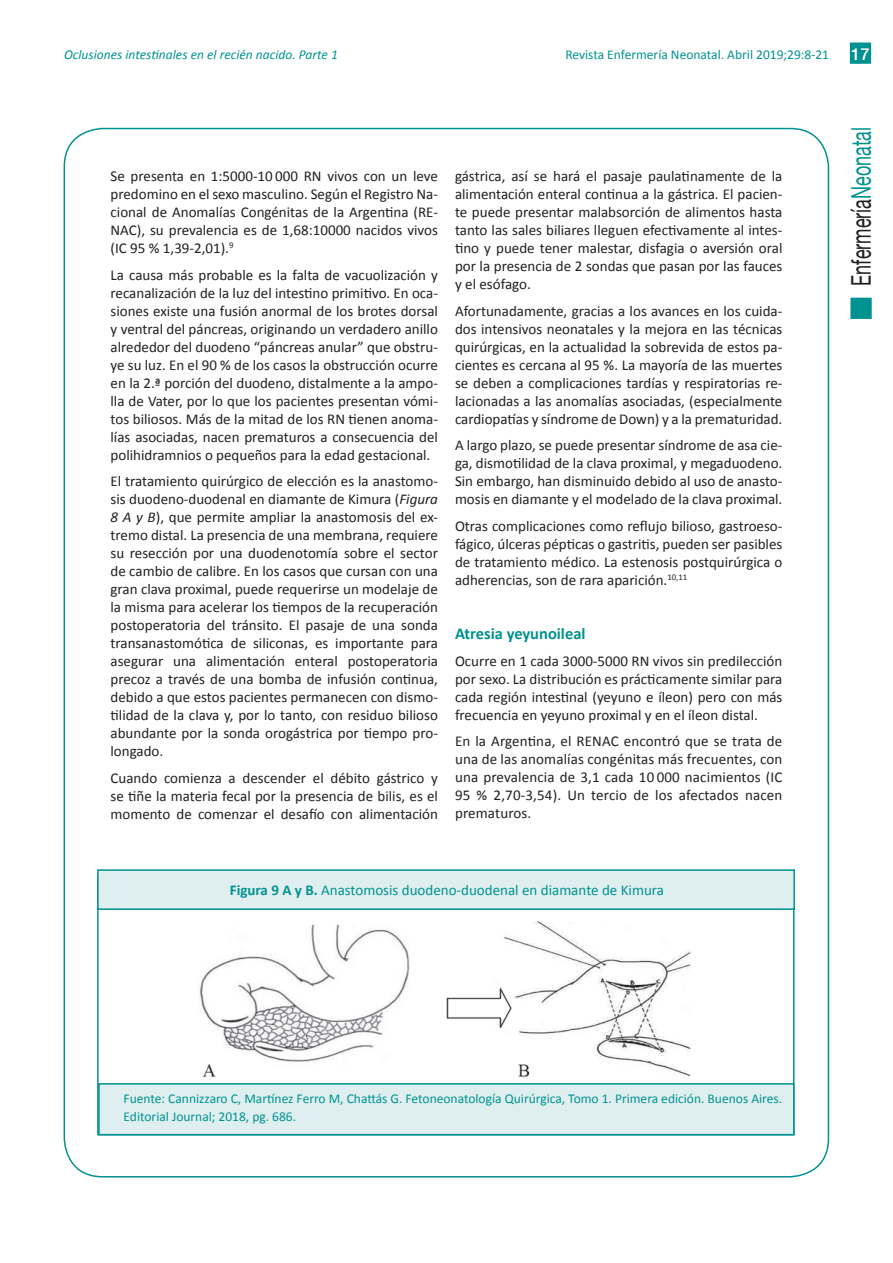
<style>
.page{position:relative;width:893px;height:1263px;background:#fff}
.page>*{position:absolute;margin:0;border:0;box-sizing:border-box;transform-origin:0 0}
.t1{font:27.15px "Helvetica Neue";color:#231f20;scale:.66 1}
.t2{font:700 16.5px "Calibri";color:#009290}
.t3{font:500 16.5px "Helvetica Neue";color:#fff}
.t4{font:15px/18px "Calibri";color:#231f20;text-align:justify}
.t5{font:15px "Calibri";color:#009290}
.t6{font:13.5px/18px "Calibri";color:#009290}
.t7{font:italic 13.5px "Calibri";color:#009290}
.s1{font-style:italic}
.s2{font-weight:700}
.s3{color:#009290}
</style>
<div class="page">
<div style="left:850px;top:298px;width:22px;height:21px;background:#009290;border:2px solid #009290"></div>
<div style="left:850px;top:43px;width:21px;height:21px;background:#009290"></div>
<div style="left:97px;top:869px;width:698px;height:41px;background:#dfeff0;border:2px solid #009290"></div>
<div style="left:98px;top:1083px;width:696px;height:52px;background:#dfeff0;border:2px solid #009290"></div>
<img style="left:199px;top:921px;width:492px;height:156px">
<p class="t7" style="left:64px;top:46px;width:275px">Oclusiones intestinales en el recién nacido. Parte 1</p>
<p class="t6" style="left:565px;top:45px;width:265px">Revista Enfermería Neonatal. Abril 2019;29:8-21</p>
<p class="t3" style="left:851px;top:44px;width:20px">17</p>
<p class="t4" style="left:111px;top:167px;width:329px">Se presenta en 1:5000-10 000 RN vivos con un leve predomino en el sexo masculino. Según el Registro Na&shy;cional de Anomalías Congénitas de la Argentina (RE-NAC), su prevalencia es de 1,68:10000 nacidos vivos (IC 95 % 1,39-2,01).<sup>9</sup></p>
<p class="t4" style="left:111px;top:265px;width:329px">La causa más probable es la falta de vacuolización y recanalización de la luz del intestino primitivo. En oca&shy;siones existe una fusión anormal de los brotes dorsal y ventral del páncreas, originando un verdadero anillo alrededor del duodeno “páncreas anular” que obstru&shy;ye su luz. En el 90 % de los casos la obstrucción ocurre en la 2.ª porción del duodeno, distalmente a la ampo&shy;lla de Vater, por lo que los pacientes presentan vómi&shy;tos biliosos. Más de la mitad de los RN tienen anoma&shy;lías asociadas, nacen prematuros a consecuencia del polihidramnios o pequeños para la edad gestacional.</p>
<p class="t4" style="left:111px;top:472px;width:329px">El tratamiento quirúrgico de elección es la anastomo&shy;sis duodeno-duodenal en diamante de Kimura (<span class="s1">Figura 8 A y B</span>), que permite ampliar la anastomosis del ex&shy;tremo distal. La presencia de una membrana, requiere su resección por una duodenotomía sobre el sector de cambio de calibre. En los casos que cursan con una gran clava proximal, puede requerirse un modelaje de la misma para acelerar los tiempos de la recuperación postoperatoria del tránsito. El pasaje de una sonda transanastomótica de siliconas, es importante para asegurar una alimentación enteral postoperatoria precoz a través de una bomba de infusión continua, debido a que estos pacientes permanecen con dismo&shy;tilidad de la clava y, por lo tanto, con residuo bilioso abundante por la sonda orogástrica por tiempo pro&shy;longado.</p>
<p class="t4" style="left:111px;top:768px;width:329px">Cuando comienza a descender el débito gástrico y se tiñe la materia fecal por la presencia de bilis, es el momento de comenzar el desafío con alimentación</p>
<p class="t4" style="left:455px;top:167px;width:329px">gástrica, así se hará el pasaje paulatinamente de la alimentación enteral continua a la gástrica. El pacien&shy;te puede presentar malabsorción de alimentos hasta tanto las sales biliares lleguen efectivamente al intes&shy;tino y puede tener malestar, disfagia o aversión oral por la presencia de 2 sondas que pasan por las fauces y el esófago.</p>
<p class="t4" style="left:455px;top:301px;width:329px">Afortunadamente, gracias a los avances en los cuida&shy;dos intensivos neonatales y la mejora en las técnicas quirúrgicas, en la actualidad la sobrevida de estos pa&shy;cientes es cercana al 95 %. La mayoría de las muertes se deben a complicaciones tardías y respiratorias re&shy;lacionadas a las anomalías asociadas, (especialmente cardiopatías y síndrome de Down) y a la prematuridad.</p>
<p class="t4" style="left:455px;top:436px;width:329px">A largo plazo, se puede presentar síndrome de asa cie&shy;ga, dismotilidad de la clava proximal, y megaduodeno.<br>Sin embargo, han disminuido debido al uso de anasto&shy;mosis en diamante y el modelado de la clava proximal.</p>
<p class="t4" style="left:455px;top:516px;width:329px">Otras complicaciones como reflujo bilioso, gastroeso&shy;fágico, úlceras pépticas o gastritis, pueden ser pasibles de tratamiento médico. La estenosis postquirúrgica o adherencias, son de rara aparición.<sup>10,11</sup></p>
<p class="t2" style="left:455px;top:624px;width:132px">Atresia yeyunoileal</p>
<p class="t4" style="left:455px;top:651px;width:329px">Ocurre en 1 cada 3000-5000 RN vivos sin predilección por sexo. La distribución es prácticamente similar para cada región intestinal (yeyuno e íleon) pero con más frecuencia en yeyuno proximal y en el íleon distal.</p>
<p class="t4" style="left:455px;top:732px;width:329px">En la Argentina, el RENAC encontró que se trata de una de las anomalías congénitas más frecuentes, con una prevalencia de 3,1 cada 10 000 nacimientos (IC 95 % 2,70-3,54). Un tercio de los afectados nacen prematuros.</p>
<p class="t5" style="left:230px;top:881px;width:436px"><span class="s2">Figura 9 A y B.</span> Anastomosis duodeno-duodenal en diamante de Kimura</p>
<h1 class="t1" style="left:845px;top:286px;width:242px;rotate:-90deg">Enfermería<span class="s3">Neonatal</span></h1>
<p class="t6" style="left:124px;top:1089px;width:660px">Fuente: Cannizzaro C, Martínez Ferro M, Chattás G. Fetoneonatología Quirúrgica, Tomo 1. Primera edición. Buenos Aires.<br>Editorial Journal; 2018, pg. 686.</p>
</div>
